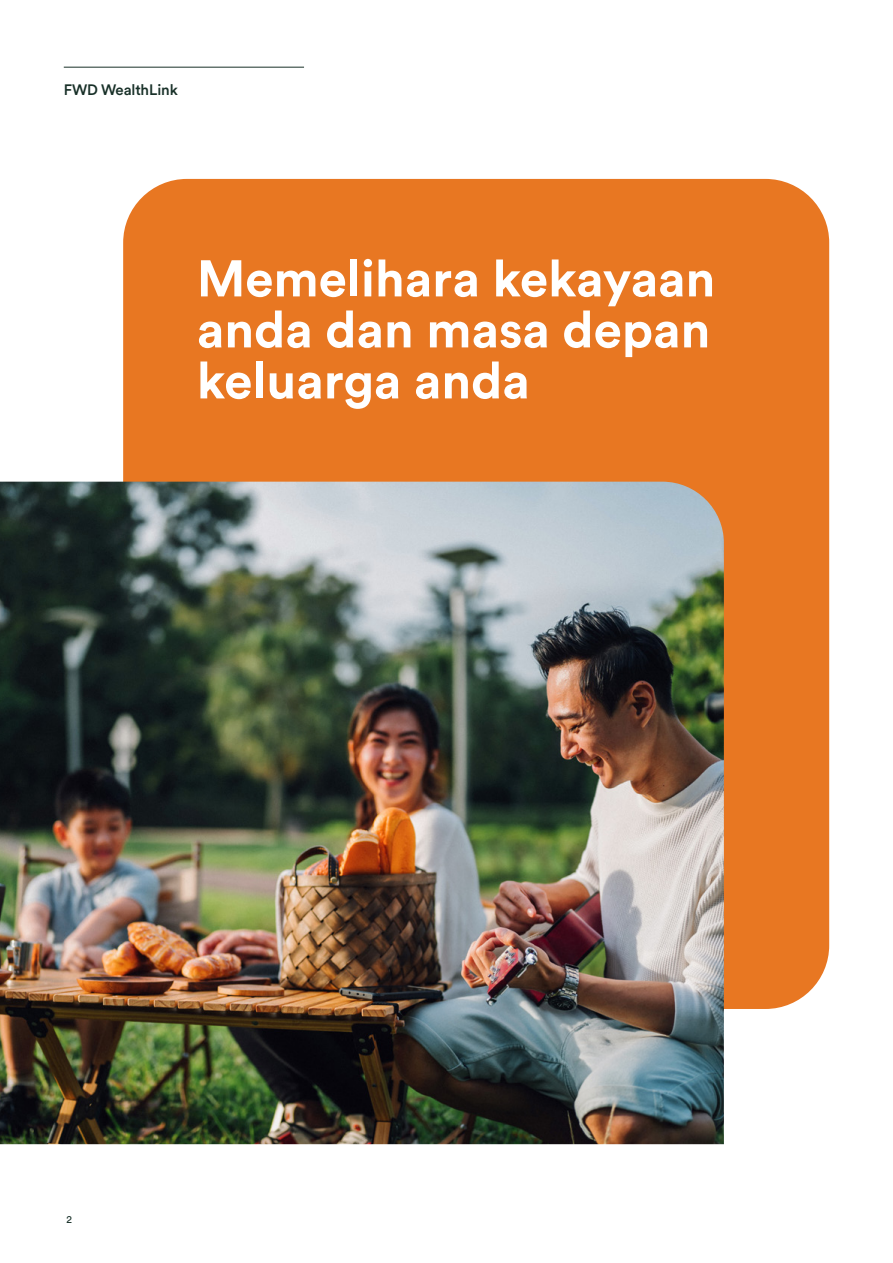
<style>
.page{position:relative;width:893px;height:1263px;background:#fff}
.page>*{position:absolute;margin:0;border:0;box-sizing:border-box;transform-origin:0 0}
.t1{font:700 51px/51px "FWD Circular";color:#fff;text-align:justify}
.t2{font:500 15px "FWD Circular";letter-spacing:-.005em;color:#183028}
.t3{font:10.5px "FWD Circular";color:#183028}
</style>
<div class="page">
<hr style="left:64px;top:67px;width:240px;height:1px;background:#183028">
<div style="left:123px;top:179px;width:706px;height:830px;background:#e87722;border-radius:64px"></div>
<img style="left:0;top:482px;width:724px;height:662px">
<p class="t2" style="left:64px;top:79px;width:116px">FWD WealthLink</p>
<p class="t1" style="left:197px;top:251px;width:520px">Memelihara kekayaan anda dan masa depan keluarga anda</p>
<p class="t3" style="left:66px;top:1212px;width:7px">2</p>
</div>
